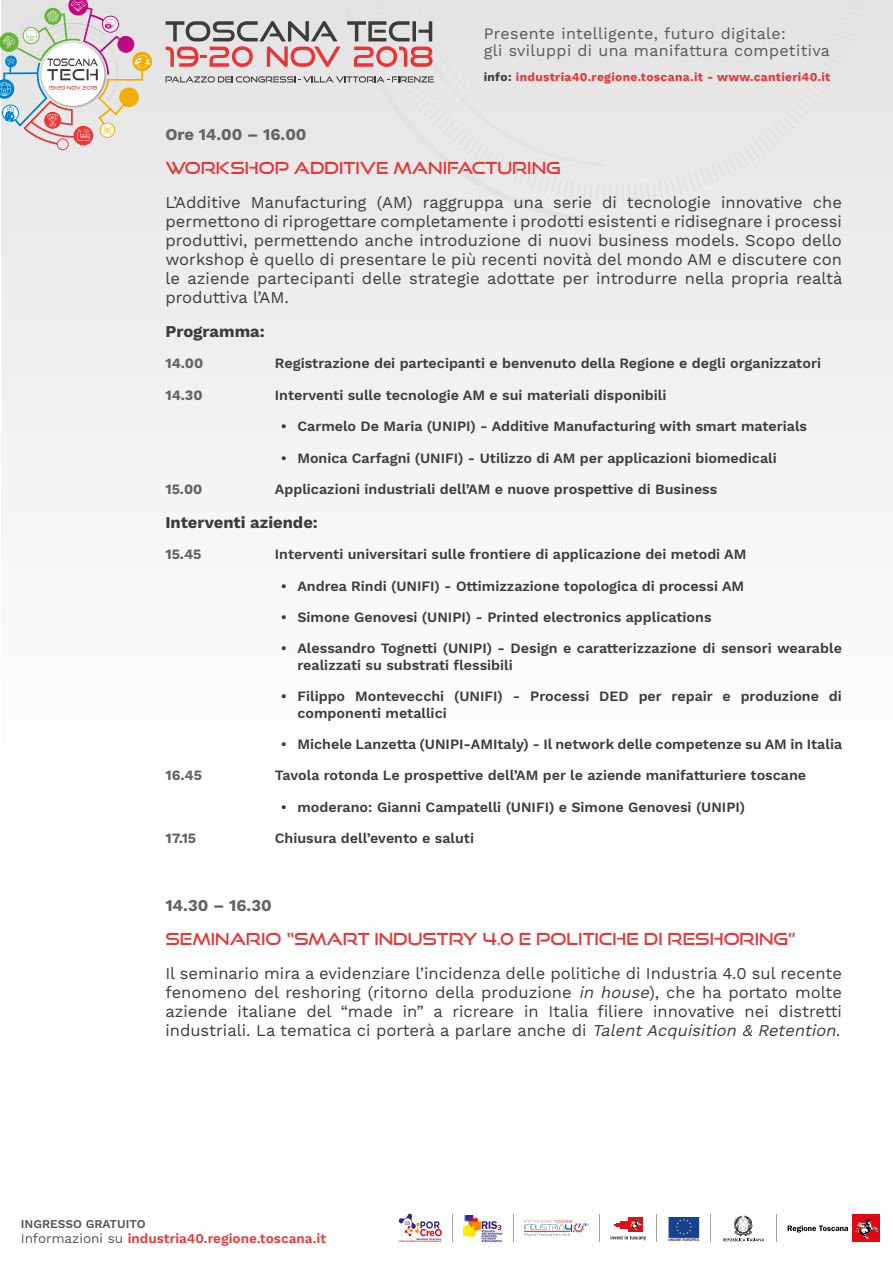
<style>
.page{position:relative;width:893px;height:1263px;background:#fff}
.page>*{position:absolute;margin:0;border:0;box-sizing:border-box;transform-origin:0 0}
.t1{font:16.5px/18.9px "Work Sans";color:#3c3c3b;text-align:justify}
.t2{font:16.5px "Good Times Rg";color:#e63738}
.t3{font:700 16.5px "Work Sans";color:#3c3c3b}
.t4{font:700 16.5px "Work Sans";color:#646363}
.t5{font:15.9px/16.6px "Work Sans";letter-spacing:.025em;color:#575756}
.t6{font:600 14.25px/16.4px "Work Sans";color:#3c3c3b}
.t7{font:700 14.25px "Work Sans";color:#646363}
.t8{font:600 13.5px "Work Sans";color:#e63837}
.t9{font:700 12px "Work Sans";letter-spacing:.025em;color:#e63738}
.t10{font:600 12px "Work Sans";color:#575756}
.t11{font:700 3.3px "Arial";color:#1f1a28}
.t12{font:700 2.25px "Gotham";letter-spacing:-.005em;color:#312783;scale:1.11 1}
.t13{font:700 2.1px "Gotham";letter-spacing:-.005em;color:#e30613;scale:.91 1}
.s1{color:#3d3c3b}
.s2{font-style:italic}
.s3{font-weight:400;color:#575756}
</style>
<div class="page">
<div style="left:1px;top:0;width:892px;height:786px;background:#f5f4f5"></div>
<div style="left:345px;top:203px;width:247px;height:20px;background:#ebebeb"></div>
<svg style="left:132px;top:52px;width:20px;height:19px"></svg>
<svg style="left:0;top:0;width:150px;height:151px"></svg>
<div style="left:166px;top:0;width:697px;height:203px;background:#e7e7e6"></div>
<svg style="left:776px;top:1214px;width:1px;height:28px"></svg>
<svg style="left:710px;top:1215px;width:1px;height:27px"></svg>
<svg style="left:723px;top:1216px;width:41px;height:25px"></svg>
<div style="left:853px;top:1215px;width:27px;height:27px;background:#e30613"></div>
<img style="left:854px;top:1218px;width:24px;height:22px">
<svg style="left:788px;top:1225px;width:60px;height:7px"></svg>
<svg style="left:513px;top:1214px;width:1px;height:28px"></svg>
<svg style="left:599px;top:1214px;width:1px;height:28px"></svg>
<img style="left:464px;top:1215px;width:16px;height:21px">
<svg style="left:482px;top:1221px;width:20px;height:21px"></svg>
<svg style="left:399px;top:1213px;width:43px;height:23px"></svg>
<div style="left:668px;top:1216px;width:32px;height:22px;background:#164194"></div>
<div style="left:668px;top:1216px;width:32px;height:22px;border:1px solid #fff"></div>
<svg style="left:676px;top:1219px;width:16px;height:16px"></svg>
<div style="left:629px;top:1217px;width:14px;height:15px;background:#e20e17"></div>
<svg style="left:610px;top:1219px;width:36px;height:21px"></svg>
<svg style="left:524px;top:1220px;width:65px;height:16px"></svg>
<p class="t5" style="left:484px;top:26px;width:348px">Presente intelligente, futuro digitale:<br>gli sviluppi di una manifattura competitiva</p>
<p class="t9" style="left:484px;top:70px;width:348px"><span class="s1">info:</span> industria40.regione.toscana.it - www.cantieri40.it</p>
<p class="t4" style="left:165px;top:125px;width:143px">Ore 14.00 – 16.00</p>
<p class="t2" style="left:165px;top:158px;width:397px">WORKSHOP ADDITIVE MANIFACTURING</p>
<p class="t1" style="left:165px;top:194px;width:678px">L’Additive Manufacturing (AM) raggruppa una serie di tecnologie innovative che permettono di riprogettare completamente i prodotti esistenti e ridisegnare i processi produttivi, permettendo anche introduzione di nuovi business models. Scopo dello workshop è quello di presentare le più recenti novità del mondo AM e discutere con le aziende partecipanti delle strategie adottate per introdurre nella propria realtà produttiva l’AM.</p>
<p class="t3" style="left:165px;top:322px;width:101px">Programma:</p>
<p class="t7" style="left:165px;top:355px;width:39px">14.00</p>
<p class="t6" style="left:275px;top:356px;width:548px">Registrazione dei partecipanti e benvenuto della Regione e degli organizzatori</p>
<p class="t7" style="left:165px;top:387px;width:39px">14.30</p>
<p class="t6" style="left:275px;top:387px;width:393px">Interventi sulle tecnologie AM e sui materiali disponibili</p>
<p class="t6" style="left:281px;top:419px;width:528px">• Carmelo De Maria (UNIPI) - Additive Manufacturing with smart materials</p>
<p class="t6" style="left:281px;top:450px;width:497px">• Monica Carfagni (UNIFI) - Utilizzo di AM per applicazioni biomedicali</p>
<p class="t7" style="left:165px;top:481px;width:38px">15.00</p>
<p class="t6" style="left:275px;top:482px;width:444px">Applicazioni industriali dell’AM e nuove prospettive di Business</p>
<p class="t3" style="left:165px;top:513px;width:154px">Interventi aziende:</p>
<p class="t7" style="left:165px;top:546px;width:38px">15.45</p>
<p class="t6" style="left:275px;top:547px;width:473px">Interventi universitari sulle frontiere di applicazione dei metodi AM</p>
<p class="t6" style="left:281px;top:578px;width:465px">• Andrea Rindi (UNIFI) - Ottimizzazione topologica di processi AM</p>
<p class="t6" style="left:281px;top:610px;width:432px">• Simone Genovesi (UNIPI) - Printed electronics applications</p>
<p class="t6" style="left:297px;top:641px;width:546px;text-indent:-17px">• Alessandro Tognetti (UNIPI) - Design e caratterizzazione di sensori wearable realizzati su substrati flessibili</p>
<p class="t6" style="left:297px;top:689px;width:546px;text-indent:-17px">• Filippo Montevecchi (UNIFI) - Processi DED per repair e produzione di componenti metallici</p>
<p class="t6" style="left:281px;top:737px;width:563px">• Michele Lanzetta (UNIPI-AMItaly) - Il network delle competenze su AM in Italia</p>
<p class="t7" style="left:165px;top:767px;width:38px">16.45</p>
<p class="t6" style="left:275px;top:768px;width:533px">Tavola rotonda Le prospettive dell’AM per le aziende manifatturiere toscane</p>
<p class="t6" style="left:281px;top:799px;width:466px">• moderano: Gianni Campatelli (UNIFI) e Simone Genovesi (UNIPI)</p>
<p class="t7" style="left:165px;top:830px;width:32px">17.15</p>
<p class="t6" style="left:275px;top:831px;width:201px">Chiusura dell’evento e saluti</p>
<p class="t4" style="left:165px;top:896px;width:108px">14.30 – 16.30</p>
<p class="t2" style="left:165px;top:929px;width:632px">SEMINARIO “SMART INDUSTRY 4.0 E POLITICHE DI RESHORING”</p>
<p class="t1" style="left:165px;top:965px;width:681px;text-align:left">Il seminario mira a evidenziare l’incidenza delle politiche di Industria 4.0 sul recente fenomeno del reshoring (ritorno della produzione <span class="s2">in house</span>), che ha portato molte aziende italiane del “made in” a ricreare in Italia filiere innovative nei distretti industriali. La tematica ci porterà a parlare anche di <span class="s2">TalentAcquisition &amp; Retention.</span></p>
<p class="t10" style="left:21px;top:1217px;width:126px">INGRESSO GRATUITO</p>
<p class="t8" style="left:21px;top:1231px;width:307px"><span class="s3">Informazioni su</span> industria40.regione.toscana.it</p>
<p class="t13" style="left:399px;top:1240px;width:48px">FONDO EUROPEO DI SVILUPPO REGIONALE</p>
<p class="t12" style="left:416px;top:1238px;width:24px">REGIONE TOSCANA</p>
<p class="t11" style="left:668px;top:1238px;width:32px">UNIONE EUROPEA</p>
</div>
